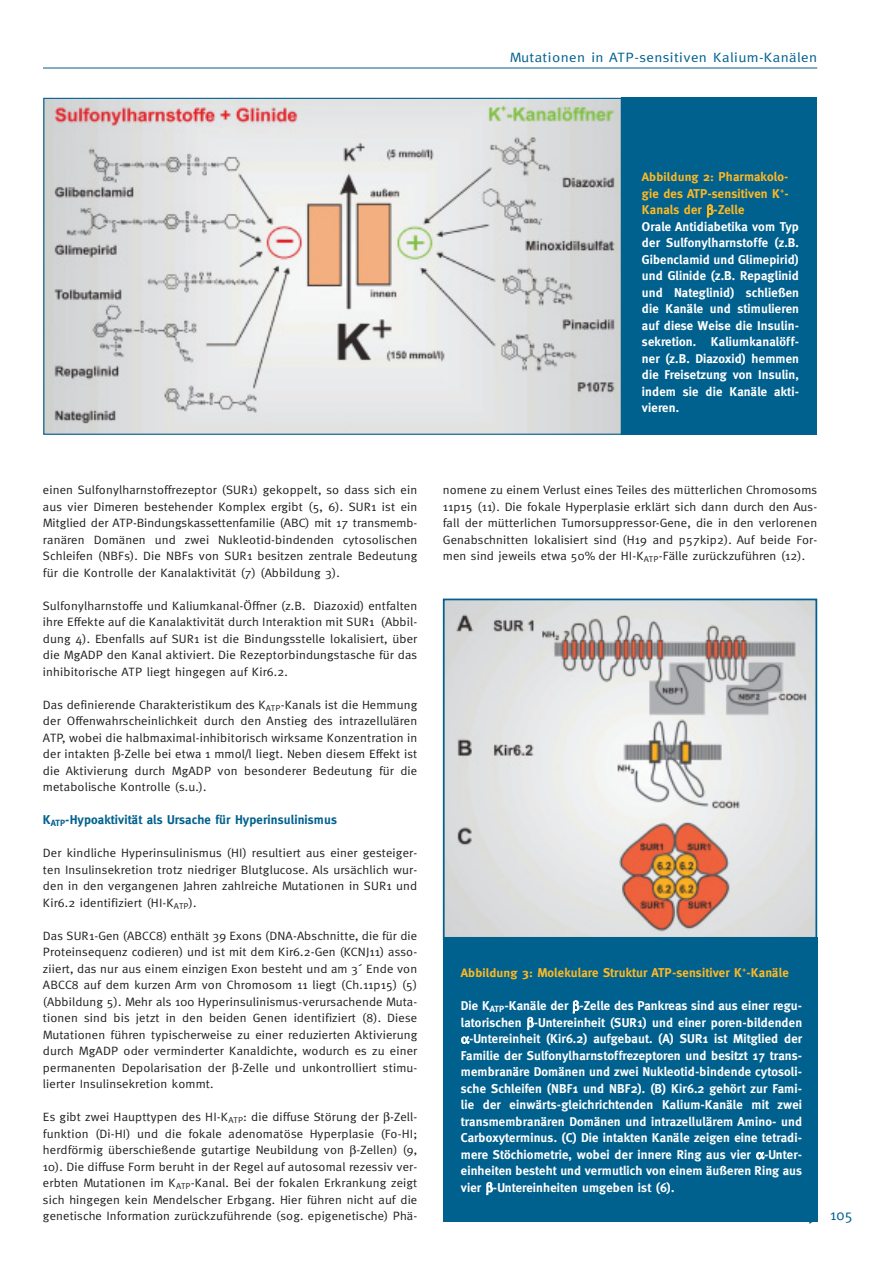
<style>
.page{position:relative;width:893px;height:1263px;background:#fff}
.page>*{position:absolute;margin:0;border:0;box-sizing:border-box;transform-origin:0 0}
.t1{font:15px "Meta";color:#00608e}
.t2{font:13.5px "Meta";letter-spacing:.025em;color:#00608e;scale:1.11 1}
.t3{font:700 12.75px/16.5px "Meta";letter-spacing:.01em;color:#fff;text-align:justify}
.t4{font:700 12.75px/16.5px "Meta";letter-spacing:.01em;color:#fdb824}
.t5{font:700 12.75px "Meta";letter-spacing:.01em;color:#00608e}
.t6{font:12.15px/16.5px "Meta";letter-spacing:.01em;color:#231f20;text-align:justify;scale:1.05 1}
.t7{font:700 12.15px "Meta";letter-spacing:.01em;color:#fdb824;scale:1.05 1}
.s1{font-size:12.75px}
.s2{font-size:12.15px}
</style>
<div class="page">
<hr style="left:43px;top:68px;width:774px;height:1px;background:#00608e">
<img style="left:45px;top:100px;width:575px;height:333px">
<div style="left:621px;top:98px;width:196px;height:337px;background:#00608e"></div>
<img style="left:446px;top:602px;width:368px;height:335px">
<div style="left:443px;top:599px;width:374px;height:341px;border:2px solid #00608e"></div>
<div style="left:443px;top:938px;width:374px;height:284px;background:#00608e"></div>
<p class="t2" style="left:509px;top:52px;width:278px">Mutationen in ATP-sensitiven Kalium-Kanälen</p>
<p class="t7" style="left:642px;top:173px;width:141px">Abbildung 2: <span class="s1">Pharmakolo-</span></p>
<p class="t4" style="left:642px;top:187px;width:148px">gie des ATP-sensitiven K<sup>+</sup>-<br>Kanals der -Zelle</p>
<p class="t3" style="left:642px;top:220px;width:158px">Orale Antidiabetika vom Typ der Sulfonylharnstoffe (z.B.<br>Gibenclamid und Glimepirid) und Glinide (z.B. Repaglinid und Nateglinid) schließen die Kanäle und stimulieren auf diese Weise die Insulin&shy;sekretion. Kaliumkanalöff&shy;ner (z.B. Diazoxid) hemmen die Freisetzung von Insulin, indem sie die Kanäle akti&shy;vieren.</p>
<p class="t6" style="left:43px;top:483px;width:358px">einen Sulfonylharnstoffrezeptor (SUR1) gekoppelt, so dass sich ein aus vier Dimeren bestehender Komplex ergibt (5, 6). SUR1 ist ein Mitglied der ATP-Bindungskassettenfamilie (ABC) mit 17 transmemb&shy;ranären Domänen und zwei Nukleotid-bindenden cytosolischen Schleifen (NBFs). Die NBFs von SUR1 besitzen zentrale Bedeutung für die Kontrolle der Kanalaktivität (7) (Abbildung 3).</p>
<p class="t6" style="left:43px;top:598px;width:358px">Sulfonylharnstoffe und Kaliumkanal-Öffner (z.B. Diazoxid) entfalten ihre Effekte auf die Kanalaktivität durch Interaktion mit SUR1 (Abbil&shy;dung 4). Ebenfalls auf SUR1 ist die Bindungsstelle lokalisiert, über die MgADP den Kanal aktiviert. Die Rezeptorbindungstasche für das inhibitorische ATP liegt hingegen auf Kir6.2.</p>
<p class="t6" style="left:43px;top:697px;width:358px">Das definierende Charakteristikum des K<sub>ATP</sub>-Kanals ist die Hemmung der Offenwahrscheinlichkeit durch den Anstieg des intrazellulären ATP, wobei die halbmaximal-inhibitorisch wirksame Konzentration in der intakten -Zelle bei etwa 1 mmol/l liegt. Neben diesem Effekt ist die Aktivierung durch MgADP von besonderer Bedeutung für die metabolische Kontrolle (s.u.).</p>
<p class="t5" style="left:43px;top:815px;width:295px">K<sub>ATP</sub>-Hypoaktivität als Ursache für Hyperinsulinismus</p>
<p class="t6" style="left:43px;top:846px;width:358px">Der kindliche Hyperinsulinismus (HI) resultiert aus einer gesteiger&shy;ten Insulinsekretion trotz niedriger Blutglucose. Als ursächlich wur&shy;den in den vergangenen Jahren zahlreiche Mutationen in SUR1 und Kir6.2 identifiziert (HI-K<sub>ATP</sub>).</p>
<p class="t6" style="left:43px;top:928px;width:358px">Das SUR1-Gen (ABCC8) enthält 39 Exons (DNA-Abschnitte, die für die Proteinsequenz codieren) und ist mit dem Kir6.2-Gen (KCNJ11) asso&shy;ziiert, das nur aus einem einzigen Exon besteht und am 3´ Ende von ABCC8 auf dem kurzen Arm von Chromosom 11 liegt (Ch.11p15) (5) (Abbildung 5). Mehr als 100 Hyperinsulinismus-verursachende Muta&shy;tionen sind bis jetzt in den beiden Genen identifiziert (8). Diese Mutationen führen typischerweise zu einer reduzierten Aktivierung durch MgADP oder verminderter Kanaldichte, wodurch es zu einer permanenten Depolarisation der -Zelle und unkontrolliert stimu&shy;lierter Insulinsekretion kommt.</p>
<p class="t6" style="left:43px;top:1110px;width:358px">Es gibt zwei Haupttypen des HI-K<sub>ATP</sub>: die diffuse Störung der -Zell&shy;funktion (Di-HI) und die fokale adenomatöse Hyperplasie (Fo-HI; herdförmig überschießende gutartige Neubildung von -Zellen) (9, 10). Die diffuse Form beruht in der Regel auf autosomal rezessiv ver&shy;erbten Mutationen im K<sub>ATP</sub>-Kanal. Bei der fokalen Erkrankung zeigt sich hingegen kein Mendelscher Erbgang. Hier führen nicht auf die genetische Information zurückzuführende (sog. epigenetische) Phä-</p>
<p class="t6" style="left:443px;top:483px;width:358px">nomene zu einem Verlust eines Teiles des mütterlichen Chromosoms 11p15 (11). Die fokale Hyperplasie erklärt sich dann durch den Aus&shy;fall der mütterlichen Tumorsuppressor-Gene, die in den verlorenen Genabschnitten lokalisiert sind (H19 and p57kip2). Auf beide For&shy;men sind jeweils etwa 50% der HI-K<sub>ATP</sub>-Fälle zurückzuführen (12).</p>
<p class="t4" style="left:461px;top:966px;width:329px"><span class="s2">Abbildung 3:</span> Molekulare Struktur ATP-sensitiver K<sup>+</sup>-Kanäle</p>
<p class="t3" style="left:461px;top:999px;width:343px">Die K<sub>ATP</sub>-Kanäle der -Zelle des Pankreas sind aus einer regu-</p>
<p class="t3" style="left:461px;top:1016px;width:343px">latorischen -Untereinheit (SUR1) und einer poren-bildenden</p>
<p class="t3" style="left:469px;top:1032px;width:334px">-Untereinheit (Kir6.2) aufgebaut. (A) SUR1 ist Mitglied der</p>
<p class="t3" style="left:461px;top:1049px;width:343px">Familie der Sulfonylharnstoffrezeptoren und besitzt 17 trans-</p>
<p class="t3" style="left:461px;top:1065px;width:343px">membranäre Domänen und zwei Nukleotid-bindende cytosoli-</p>
<p class="t3" style="left:461px;top:1082px;width:343px">sche Schleifen (NBF1 und NBF2). (B) Kir6.2 gehört zur Fami-</p>
<p class="t3" style="left:461px;top:1098px;width:343px">lie der einwärts-gleichrichtenden Kalium-Kanäle mit zwei</p>
<p class="t3" style="left:461px;top:1115px;width:343px">transmembranären Domänen und intrazellulärem Amino- und</p>
<p class="t3" style="left:461px;top:1131px;width:343px">Carboxyterminus. (C) Die intakten Kanäle zeigen eine tetradi-</p>
<p class="t3" style="left:461px;top:1148px;width:343px">mere Stöchiometrie, wobei der innere Ring aus vier -Unter-</p>
<p class="t3" style="left:461px;top:1164px;width:343px">einheiten besteht und vermutlich von einem äußeren Ring aus</p>
<p class="t3" style="left:461px;top:1181px;width:215px">vier -Untereinheiten umgeben ist (6).</p>
<p class="t1" style="left:830px;top:1209px;width:24px">105</p>
</div>
